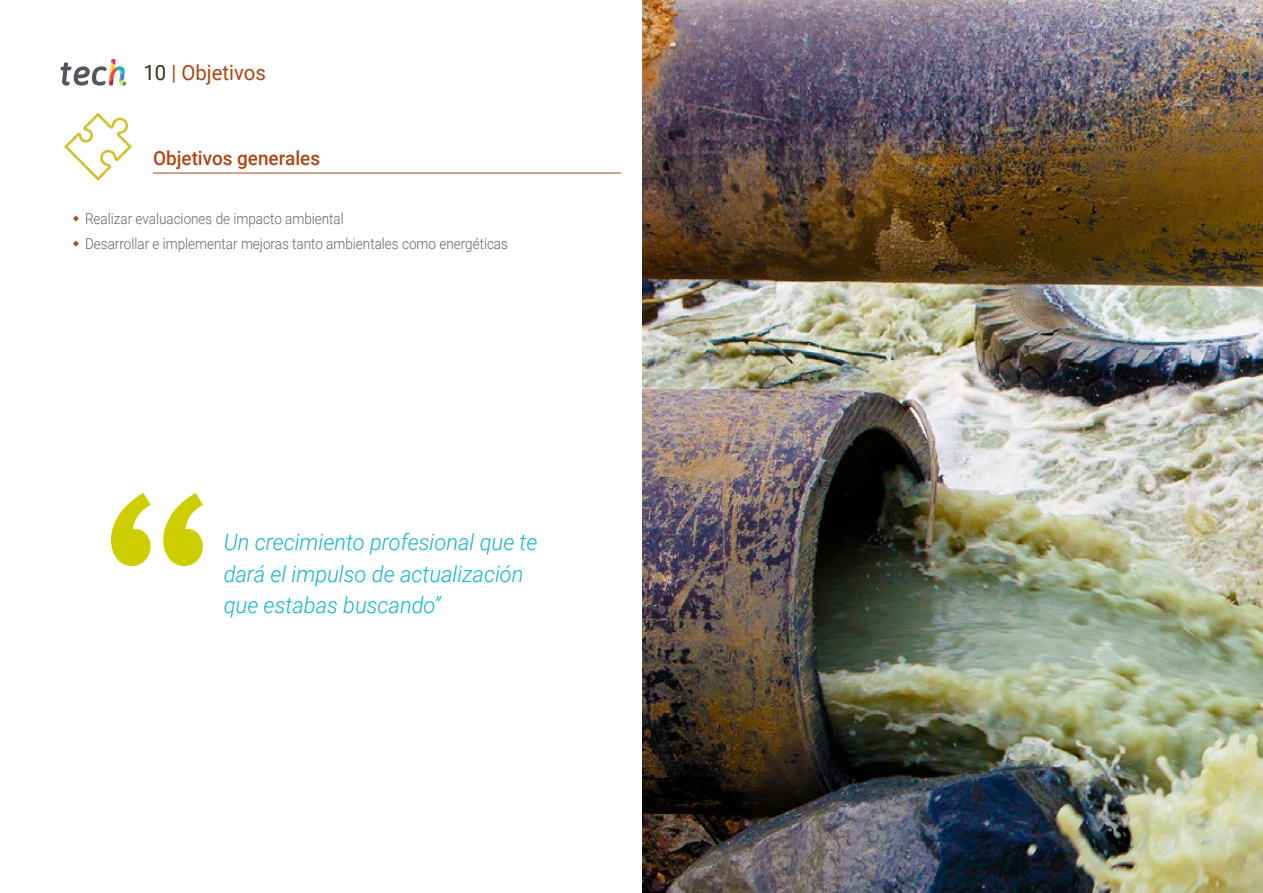
<style>
.page{position:relative;width:1263px;height:893px;background:#fff}
.page>*{position:absolute;margin:0;border:0;box-sizing:border-box;transform-origin:0 0}
.t1{font:italic 300 22.5px/31.5px "Roboto";color:#0fb6cf}
.t2{font:21px "Roboto";color:#ae4615}
.t3{font:500 19.5px "Roboto";color:#ae4615}
.t4{font:300 15px/25.2px "Roboto";color:#61646a;scale:.9 1}
.s1{color:#312e20}
</style>
<div class="page">
<svg style="left:64px;top:113px;width:68px;height:68px"></svg>
<img style="left:642px;top:0;width:621px;height:893px">
<svg style="left:61px;top:59px;width:65px;height:27px"></svg>
<svg style="left:111px;top:493px;width:92px;height:73px"></svg>
<hr style="left:153px;top:173px;width:468px;height:1px;background:#ae4615">
<h2 class="t2" style="left:144px;top:57px;width:124px"><span class="s1">10</span> | Objetivos</h2>
<h3 class="t3" style="left:153px;top:144px;width:169px">Objetivos generales</h3>
<p class="t4" style="left:85px;top:205px;width:471px">Realizar evaluaciones de impacto ambiental<br>Desarrollar e implementar mejoras tanto ambientales como energéticas</p>
<h1 class="t1" style="left:224px;top:525px;width:315px">Un crecimiento profesional que te dará el impulso de actualización que estabas buscando”</h1>
</div>
